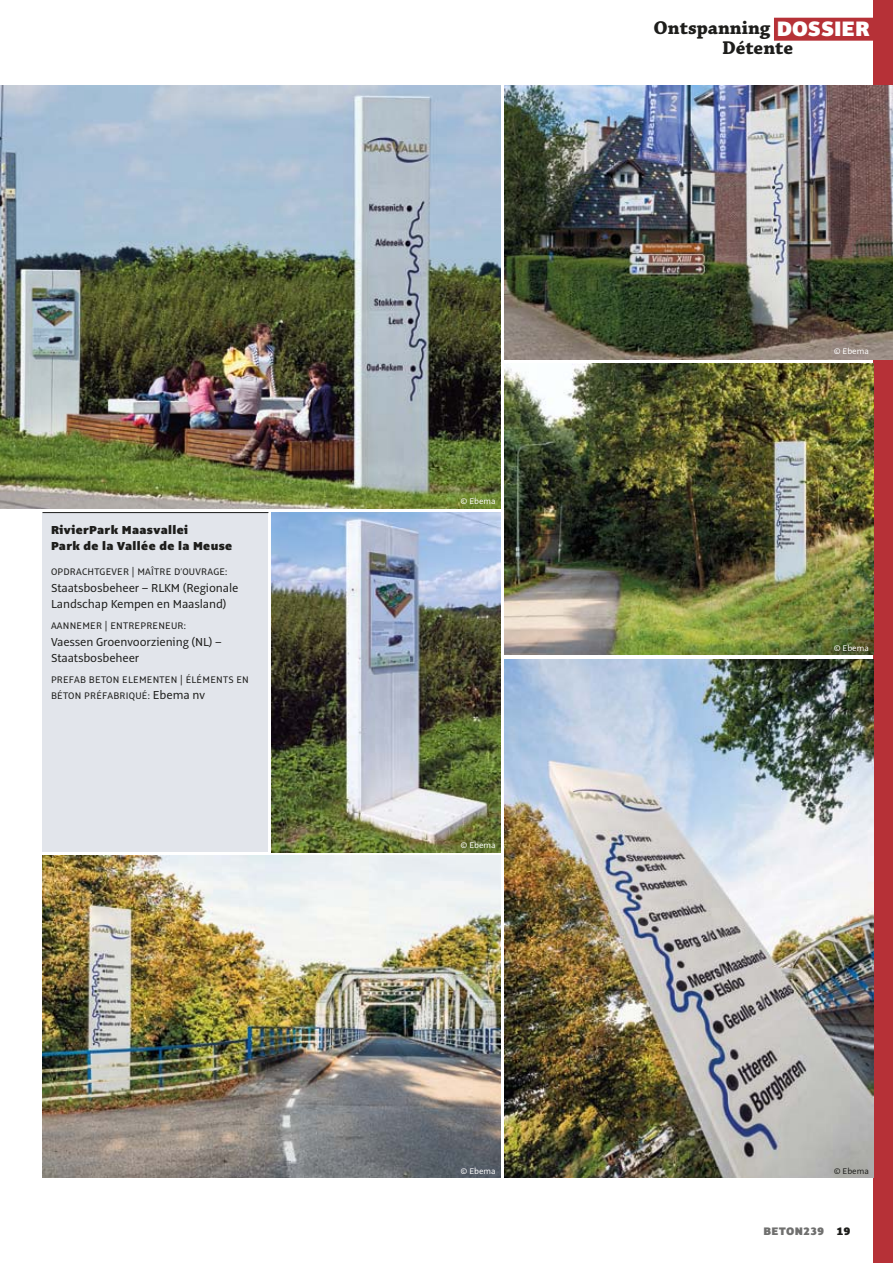
<style>
.page{position:relative;width:893px;height:1263px;background:#fff}
.page>*{position:absolute;margin:0;border:0;box-sizing:border-box;transform-origin:0 0}
.t1{font:700 19.5px/20px "Chaparral Pro";color:#1d1d1b;text-align:center}
.t2{font:12.75px/16.5px "Alto Pro";letter-spacing:-.01em;color:#1d1d1b}
.t3{font:900 12.75px/16.5px "Alto Pro";letter-spacing:.03em;color:#1d1d1b}
.t4{font:900 12px "Alto Pro";letter-spacing:.04em;color:#6f6f6e}
.t5{font:10.5px/16.5px "Alto Pro";letter-spacing:.02em;color:#1d1d1b}
.t6{font:9px "Alto Pro";color:#fff}
.t7{font:9px "Alto Pro";color:#1d1d1b}
.s1{font-size:12.75px}
.s2{font-family:"Alto Pro";font-weight:900;font-size:22.95px;color:#fff}
.s3{color:#1d1d1b}
</style>
<div class="page">
<div style="left:774px;top:18px;width:100px;height:23px;background:#b63137"></div>
<div style="left:873px;top:0;width:20px;height:1263px;background:#b63137"></div>
<img style="left:0;top:86px;width:500px;height:422px">
<img style="left:43px;top:855px;width:457px;height:323px">
<img style="left:505px;top:85px;width:388px;height:274px">
<img style="left:505px;top:659px;width:368px;height:519px">
<img style="left:505px;top:364px;width:368px;height:291px">
<img style="left:272px;top:512px;width:228px;height:340px">
<div style="left:43px;top:512px;width:225px;height:340px;background:#e2e5eb"></div>
<hr style="left:43px;top:512px;width:225px;height:1px;background:#1d1d1b">
<p class="t3" style="left:51px;top:522px;width:183px">RivierPark Maasvallei<br>Park de la Vallée de la Meuse</p>
<p class="t5" style="left:51px;top:564px;width:178px">OPDRACHTGEVER | MAÎTRE D’OUVRAGE:</p>
<p class="t2" style="left:51px;top:580px;width:189px">Staatsbosbeheer – RLKM (Regionale<br>Landschap Kempen en Maasland)</p>
<p class="t5" style="left:51px;top:618px;width:136px">AANNEMER | ENTREPRENEUR:</p>
<p class="t2" style="left:51px;top:634px;width:172px">Vaessen Groenvoorziening (NL) –<br>Staatsbosbeheer</p>
<p class="t5" style="left:51px;top:672px;width:199px">PREFAB BETON ELEMENTEN | ÉLÉMENTS EN<br>BÉTON PRÉFABRIQUÉ: <span class="s1">Ebema nv</span></p>
<p class="t6" style="left:461px;top:497px;width:36px">© Ebema</p>
<p class="t6" style="left:461px;top:841px;width:36px">© Ebema</p>
<p class="t6" style="left:461px;top:1167px;width:36px">© Ebema</p>
<h1 class="t1" style="left:654px;top:20px;width:218px">Ontspanning <span class="s2">DOSSIER<br></span>Détente</h1>
<p class="t6" style="left:834px;top:348px;width:36px">© Ebema</p>
<p class="t6" style="left:834px;top:644px;width:36px">© Ebema</p>
<p class="t7" style="left:834px;top:1167px;width:36px">© Ebema</p>
<p class="t4" style="left:763px;top:1226px;width:88px">BETON239 <span class="s3">19</span></p>
</div>
